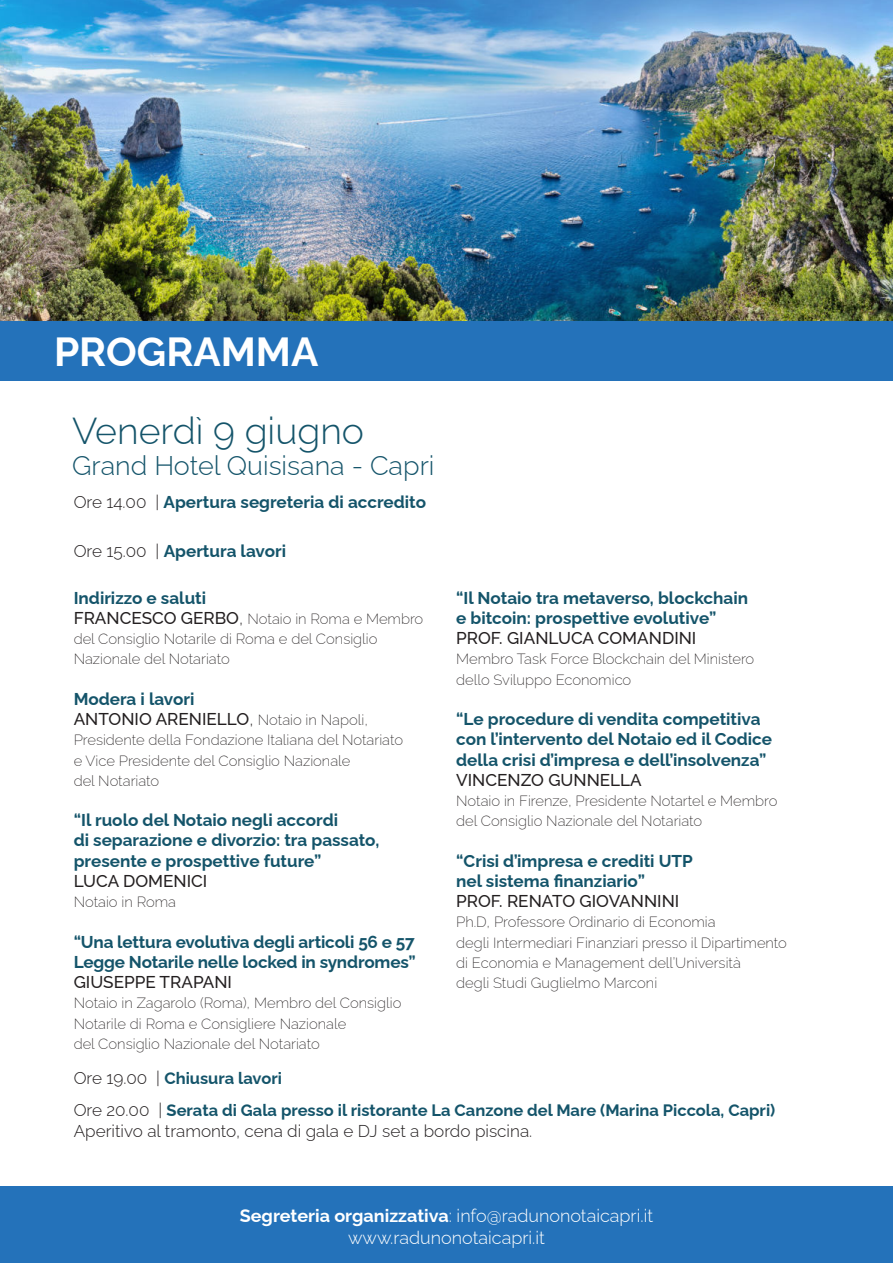
<style>
.page{position:relative;width:893px;height:1263px;background:#fff}
.page>*{position:absolute;margin:0;border:0;box-sizing:border-box;transform-origin:0 0}
.t1{font:700 40.65px "Raleway";color:#fff}
.t2{font:300 37.5px "Raleway";color:#14546a}
.t3{font:300 27px "Raleway";color:#14546a}
.t4{font:300 18px/22.5px "Raleway";color:#fff;text-align:center}
.t5{font:700 17.1px/20.2px "Raleway";color:#14546a}
.t6{font:500 17.1px/20.2px "Raleway";color:#231f20}
.t7{font:300 17.1px "Raleway";color:#231f20}
.t8{font:700 16.5px "Raleway";color:#14546a}
.t9{font:200 14.85px/20.2px "Raleway";color:#231f20}
.s1{font-weight:300;color:#231f20}
.s2{font-weight:500;font-size:17.1px}
.s3{font-weight:300;font-size:17.1px}
.s4{font-weight:700;color:#14546a}
.s5{font-weight:300}
.s6{font-weight:200;font-size:14.85px}
.s7{font-weight:300;font-size:17.1px;color:#231f20}
.s8{font-weight:700}
</style>
<div class="page">
<div style="left:0;top:314px;width:893px;height:67px;background:#2472ba"></div>
<img style="left:0;top:0;width:893px;height:320px">
<div style="left:0;top:1186px;width:893px;height:77px;background:#2472ba"></div>
<h1 class="t1" style="left:54px;top:335px;width:266px">PROGRAMMA</h1>
<h2 class="t2" style="left:72px;top:415px;width:293px">Venerdì 9 giugno</h2>
<h3 class="t3" style="left:72px;top:454px;width:364px">Grand Hotel Quisisana - Capri</h3>
<p class="t5" style="left:74px;top:493px;width:354px"><span class="s1">Ore 14.00 |</span> Apertura segreteria di accredito</p>
<p class="t5" style="left:74px;top:542px;width:214px"><span class="s1">Ore 15.00 |</span> Apertura lavori</p>
<p class="t5" style="left:74px;top:589px;width:134px">Indirizzo e saluti</p>
<p class="t9" style="left:74px;top:610px;width:351px"><span class="s2">FRANCESCO GERBO</span><span class="s3">,</span> Notaio in Roma e Membro del Consiglio Notarile di Roma e del Consiglio<br>Nazionale del Notariato</p>
<p class="t6" style="left:74px;top:687px;width:296px"><span class="s4">Modera i lavori<br></span>ANTONIO ARENIELLO<span class="s5">,</span> <span class="s6">Notaio in Napoli,</span></p>
<p class="t9" style="left:74px;top:731px;width:331px">Presidente della Fondazione Italiana del Notariato e Vice Presidente del Consiglio Nazionale<br>del Notariato</p>
<p class="t5" style="left:74px;top:811px;width:307px">“Il ruolo del Notaio negli accordi<br>di separazione e divorzio: tra passato, presente e prospettive future”</p>
<p class="t6" style="left:74px;top:869px;width:135px">LUCA DOMENICI</p>
<p class="t9" style="left:74px;top:893px;width:104px">Notaio in Roma</p>
<p class="t5" style="left:74px;top:933px;width:344px">“Una lettura evolutiva degli articoli 56 e 57<br>Legge Notarile nelle locked in syndromes”</p>
<p class="t6" style="left:74px;top:970px;width:160px">GIUSEPPE TRAPANI</p>
<p class="t9" style="left:74px;top:994px;width:329px">Notaio in Zagarolo (Roma), Membro del Consiglio<br>Notarile di Roma e Consigliere Nazionale<br>del Consiglio Nazionale del Notariato</p>
<p class="t8" style="left:74px;top:1072px;width:210px"><span class="s7">Ore 19.00 |</span> Chiusura lavori</p>
<p class="t5" style="left:456px;top:589px;width:293px">“Il Notaio tra metaverso, blockchain e bitcoin: prospettive evolutive”</p>
<p class="t6" style="left:456px;top:626px;width:242px">PROF. GIANLUCA COMANDINI</p>
<p class="t9" style="left:456px;top:650px;width:300px">Membro Task Force Blockchain del Ministero dello Sviluppo Economico</p>
<p class="t5" style="left:456px;top:710px;width:317px">“Le procedure di vendita competitiva con l’intervento del Notaio ed il Codice della crisi d’impresa e dell’insolvenza”</p>
<p class="t6" style="left:456px;top:768px;width:187px">VINCENZO GUNNELLA</p>
<p class="t9" style="left:456px;top:792px;width:323px">Notaio in Firenze, Presidente Notartel e Membro del Consiglio Nazionale del Notariato</p>
<p class="t5" style="left:456px;top:852px;width:238px">“Crisi d’impresa e crediti UTP nel sistema finanziario”</p>
<p class="t6" style="left:456px;top:889px;width:225px">PROF. RENATO GIOVANNINI</p>
<p class="t9" style="left:456px;top:913px;width:332px">Ph.D, Professore Ordinario di Economia<br>degli Intermediari Finanziari presso il Dipartimento di Economia e Management dell’Università<br>degli Studi Guglielmo Marconi</p>
<p class="t8" style="left:74px;top:1104px;width:703px"><span class="s7">Ore 20.00 |</span> Serata di Gala presso il ristorante La Canzone del Mare (Marina Piccola, Capri)</p>
<p class="t7" style="left:74px;top:1123px;width:460px">Aperitivo al tramonto, cena di gala e DJ set a bordo piscina.</p>
<p class="t4" style="left:240px;top:1206px;width:415px"><span class="s8">Segreteria organizzativa</span>: info@radunonotaicapri.it www.radunonotaicapri.it</p>
</div>
